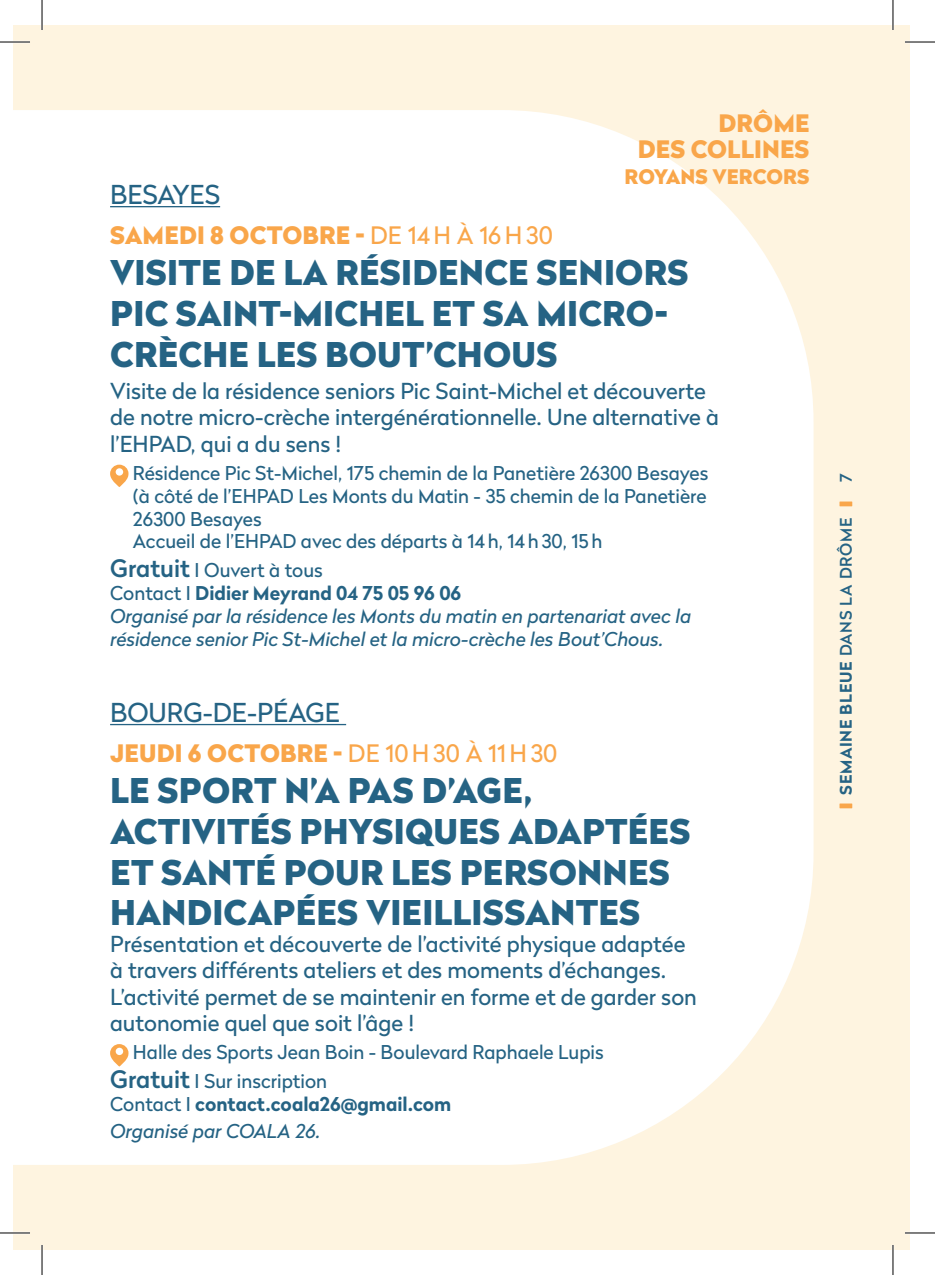
<style>
.page{position:relative;width:935px;height:1275px;background:#fff}
.page>*{position:absolute;margin:0;border:0;box-sizing:border-box;transform-origin:0 0}
.t1{font:900 34px/40.8px "Radikal";letter-spacing:.005em;color:#256384}
.t2{font:26px "Radikal";color:#256384}
.t3{font:900 24px/26px "Radikal";letter-spacing:.005em;color:#f9a64a;text-align:right}
.t4{font:22px/26.4px "Radikal";color:#256384}
.t5{font:900 20px "Radikal";letter-spacing:.005em;color:#f9a64a}
.t6{font:19px/22.8px "Radikal";color:#256384}
.t7{font:italic 19px/22.8px "Radikal";color:#256384}
.t8{font:700 19px/26.4px "Radikal";color:#256384}
.t9{font:700 16px "Radikal";letter-spacing:.045em;color:#256384}
.t10{font:500 16px "Radikal";color:#256384}
.s1{font-weight:400}
.s2{font-weight:500;font-style:normal;font-size:24px}
.s3{font-style:normal}
.s4{font-weight:700;font-style:normal}
.s5{font-weight:500;font-size:24px}
.s6{font-weight:400;font-style:italic}
.s7{font-weight:500}
</style>
<div class="page">
<div style="left:14px;top:25px;width:895px;height:1225px;background:#fef4e0"></div>
<div style="left:14px;top:110px;width:799px;height:1055px;background:#fff"></div>
<svg style="left:839px;top:501px;width:13px;height:5px"></svg>
<svg style="left:839px;top:803px;width:13px;height:5px"></svg>
<hr style="left:110px;top:206px;width:110px;height:1px;background:#256384">
<svg style="left:110px;top:464px;width:18px;height:23px"></svg>
<hr style="left:110px;top:724px;width:236px;height:1px;background:#256384">
<svg style="left:110px;top:1044px;width:18px;height:22px"></svg>
<hr style="left:0;top:41px;width:30px;height:2px;background:#fff">
<hr style="left:904px;top:41px;width:30px;height:2px;background:#fff">
<hr style="left:0;top:1231px;width:30px;height:3px;background:#fff">
<hr style="left:904px;top:1231px;width:30px;height:3px;background:#fff">
<hr style="left:41px;top:0;width:2px;height:30px;background:#fff">
<hr style="left:41px;top:1245px;width:2px;height:30px;background:#fff">
<hr style="left:891px;top:0;width:3px;height:30px;background:#fff">
<hr style="left:891px;top:1245px;width:3px;height:30px;background:#fff">
<hr style="left:0;top:42px;width:30px;height:1px;background:#000">
<hr style="left:904px;top:42px;width:30px;height:1px;background:#000">
<hr style="left:0;top:1232px;width:30px;height:1px;background:#000">
<hr style="left:904px;top:1232px;width:30px;height:1px;background:#000">
<hr style="left:42px;top:0;width:1px;height:30px;background:#000">
<hr style="left:42px;top:1245px;width:1px;height:30px;background:#000">
<hr style="left:892px;top:0;width:1px;height:30px;background:#000">
<hr style="left:892px;top:1245px;width:1px;height:30px;background:#000">
<p class="t3" style="left:637px;top:109px;width:173px">DRÔME<br>DES COLLINES</p>
<p class="t5" style="left:624px;top:162px;width:186px">ROYANS VERCORS</p>
<p class="t2" style="left:110px;top:176px;width:111px">BESAYES</p>
<p class="t3" style="left:110px;top:221px;width:444px">SAMEDI 8 OCTOBRE - <span class="s1">DE 14H À 16H30</span></p>
<h1 class="t1" style="left:110px;top:250px;width:579px">VISITE DE LA RÉSIDENCE SENIORS<br>PIC SAINT-MICHEL ET SA MICRO-<br>CRÈCHE LES BOUT’CHOUS</h1>
<p class="t4" style="left:110px;top:376px;width:610px">Visite de la résidence seniors Pic Saint-Michel et découverte de notre micro-crèche intergénérationnelle. Une alternative à l’EHPAD, qui a du sens !</p>
<p class="t6" style="left:133px;top:461px;width:577px">Résidence Pic St-Michel, 175 chemin de la Panetière 26300 Besayes (à côté de l’EHPAD Les Monts du Matin - 35 chemin de la Panetière 26300 Besayes<br>Accueil de l’EHPAD avec des départs à 14h, 14h30, 15h</p>
<p class="t7" style="left:110px;top:558px;width:582px"><span class="s2">Gratuit</span> <span class="s3">I Ouvert à tous<br>Contact I</span> <span class="s4">Didier Meyrand 04 75 05 96 06<br></span>Organisé par la résidence les Monts du matin en partenariat avec la résidence senior Pic St-Michel et la micro-crèche les Bout’Chous.</p>
<p class="t2" style="left:110px;top:694px;width:231px">BOURG-DE-PÉAGE</p>
<p class="t3" style="left:110px;top:739px;width:448px">JEUDI 6 OCTOBRE - <span class="s1">DE 10H30 À 11H30</span></p>
<h1 class="t1" style="left:110px;top:768px;width:581px">LE SPORT N’A PAS D’AGE,<br>ACTIVITÉS PHYSIQUES ADAPTÉES<br>ET SANTÉ POUR LES PERSONNES<br>HANDICAPÉES VIEILLISSANTES</h1>
<p class="t4" style="left:110px;top:929px;width:588px">Présentation et découverte de l’activité physique adaptée à travers différents ateliers et des moments d’échanges.<br>L’activité permet de se maintenir en forme et de garder son autonomie quel que soit l’âge !</p>
<p class="t6" style="left:110px;top:1037px;width:495px;line-height:28.8px;text-indent:23px">Halle des Sports Jean Boin - Boulevard Raphaele Lupis<br><span class="s5">Gratuit</span> I Sur inscription</p>
<p class="t8" style="left:110px;top:1090px;width:343px"><span class="s1">Contact I</span> contact.coala26@gmail.com<br><span class="s6">Organisé par COALA 26.</span></p>
<p class="t10" style="left:834px;top:482px;width:10px;rotate:-90deg">7</p>
<p class="t9" style="left:834px;top:795px;width:279px;rotate:-90deg">SEMAINE BLEUE <span class="s7">DANS LA DRÔME</span></p>
</div>
